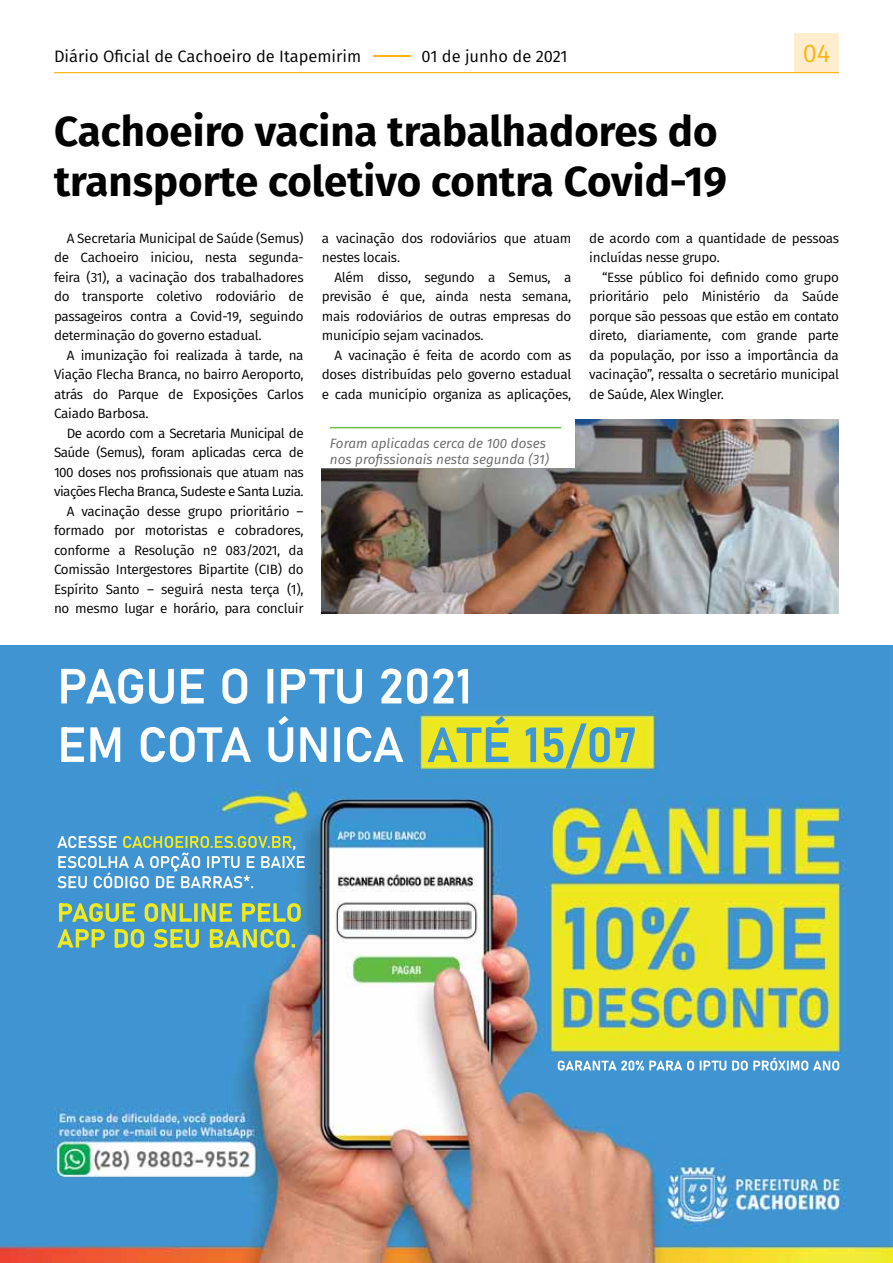
<style>
.page{position:relative;width:893px;height:1263px;background:#fff}
.page>*{position:absolute;margin:0;border:0;box-sizing:border-box;transform-origin:0 0}
.t1{font:700 42px/50.4px "Fira Sans";color:#000}
.t2{font:25.5px "Fira Sans";color:#fcb515}
.t3{font:16.5px "Fira Sans";color:#000}
.t4{font:13.5px/19.5px "Fira Sans";letter-spacing:-.02em;color:#000;text-align:justify}
.t5{font:italic 13.5px/16.6px "Fira Sans";color:#666668}
.s1{color:#fcb515}
</style>
<div class="page">
<div style="left:794px;top:33px;width:45px;height:40px;background:#ffedce"></div>
<hr style="left:54px;top:72px;width:785px;height:1px;background:#fcb515">
<img style="left:322px;top:420px;width:517px;height:193px">
<div style="left:315px;top:414px;width:259px;height:54px;background:#fff"></div>
<hr style="left:330px;top:427px;width:231px;height:1px;background:#75c044">
<img style="left:0;top:646px;width:893px;height:617px">
<p class="t3" style="left:54px;top:43px;width:515px">Diário Oficial de Cachoeiro de Itapemirim <span class="s1">–</span>01 de junho de 2021</p>
<h2 class="t2" style="left:803px;top:34px;width:29px">04</h2>
<h1 class="t1" style="left:54px;top:103px;width:675px">Cachoeiro vacina trabalhadores do transporte coletivo contra Covid-19</h1>
<p class="t4" style="left:54px;top:228px;width:251px;text-indent:13px">A Secretaria Municipal de Saúde (Semus) de Cachoeiro iniciou, nesta segunda&shy;feira (31), a vacinação dos trabalhadores do transporte coletivo rodoviário de passageiros contra a Covid-19, seguindo determinação do governo estadual.</p>
<p class="t4" style="left:54px;top:345px;width:251px;text-indent:13px">A imunização foi realizada à tarde, na Viação Flecha Branca, no bairro Aeroporto, atrás do Parque de Exposições Carlos Caiado Barbosa.</p>
<p class="t4" style="left:54px;top:423px;width:251px;text-align:right">De acordo com a Secretaria Municipal de Saúde (Semus), foram aplicadas cerca de 100 doses nos profissionais que atuam nas viações Flecha Branca, Sudeste e Santa Luzia.<br>A vacinação desse grupo prioritário – formado por motoristas e cobradores, conforme a Resolução nº 083/2021, da Comissão Intergestores Bipartite (CIB) do Espírito Santo – seguirá nesta terça (1), no mesmo lugar e horário, para concluir</p>
<p class="t4" style="left:322px;top:228px;width:251px">a vacinação dos rodoviários que atuam nestes locais.</p>
<p class="t4" style="left:322px;top:267px;width:251px;text-indent:13px">Além disso, segundo a Semus, a previsão é que, ainda nesta semana, mais rodoviários de outras empresas do município sejam vacinados.</p>
<p class="t4" style="left:322px;top:345px;width:251px;text-indent:13px">A vacinação é feita de acordo com as doses distribuídas pelo governo estadual e cada município organiza as aplicações,</p>
<p class="t4" style="left:589px;top:228px;width:251px">de acordo com a quantidade de pessoas incluídas nesse grupo.</p>
<p class="t4" style="left:589px;top:267px;width:251px;text-indent:13px">“Esse público foi definido como grupo prioritário pelo Ministério da Saúde porque são pessoas que estão em contato direto, diariamente, com grande parte da população, por isso a importância da vacinação”, ressalta o secretário municipal de Saúde, Alex Wingler.</p>
<p class="t5" style="left:330px;top:434px;width:221px">Foram aplicadas cerca de 100 doses nos profissionais nesta segunda (31)</p>
</div>
